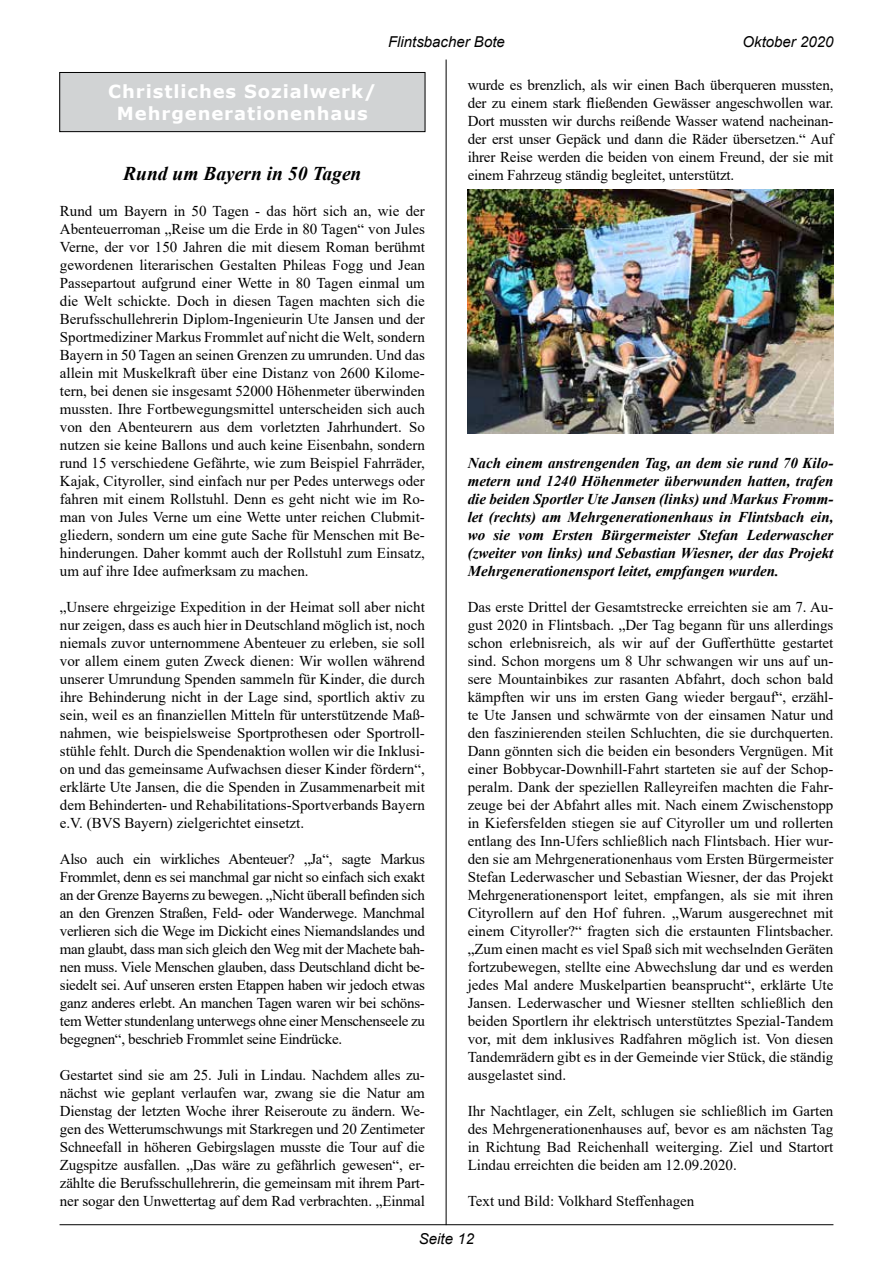
<style>
.page{position:relative;width:893px;height:1263px;background:#fff}
.page>*{position:absolute;margin:0;border:0;box-sizing:border-box;transform-origin:0 0}
.t1{font:italic 700 19.5px "Times New Roman";color:#000}
.t2{font:700 18px/21.6px "Verdana";letter-spacing:.05em;color:#fff;text-align:center}
.t3{font:15px/18px "Times New Roman";color:#000;text-align:justify}
.t4{font:italic 700 15px/18px "Times New Roman";color:#000;text-align:justify}
.t5{font:italic 15px "Arial";color:#000}
</style>
<div class="page">
<hr style="left:60px;top:1224px;width:773px;height:1px;background:#000">
<hr style="left:446px;top:60px;width:1px;height:1165px;background:#000">
<div style="left:60px;top:72px;width:365px;height:60px;background:#d1d3d4"></div>
<div style="left:60px;top:72px;width:365px;height:60px;border:1px solid #000"></div>
<img style="left:468px;top:190px;width:365px;height:244px">
<p class="t5" style="left:388px;top:32px;width:118px">Flintsbacher Bote</p>
<p class="t5" style="left:742px;top:32px;width:92px">Oktober 2020</p>
<p class="t2" style="left:108px;top:80px;width:270px">Christliches Sozialwerk/<br>Mehrgenerationenhaus</p>
<h1 class="t1" style="left:123px;top:160px;width:240px">Rund um Bayern in 50 Tagen</h1>
<p class="t3" style="left:60px;top:202px;width:366px">Rund um Bayern in 50 Tagen - das hört sich an, wie der Abenteuerroman „Reise um die Erde in 80 Tagen“ von Jules Verne, der vor 150 Jahren die mit diesem Roman berühmt gewordenen literarischen Gestalten Phileas Fogg und Jean Passepartout aufgrund einer Wette in 80 Tagen einmal um die Welt schickte. Doch in diesen Tagen machten sich die Berufsschullehrerin Diplom-Ingenieurin Ute Jansen und der Sportmediziner Markus Frommlet auf nicht die Welt, sondern Bayern in 50 Tagen an seinen Grenzen zu umrunden. Und das allein mit Muskelkraft über eine Distanz von 2600 Kilome&shy;tern, bei denen sie insgesamt 52000 Höhenmeter überwinden mussten. Ihre Fortbewegungsmittel unterscheiden sich auch von den Abenteurern aus dem vorletzten Jahrhundert. So nutzen sie keine Ballons und auch keine Eisenbahn, sondern rund 15 verschiedene Gefährte, wie zum Beispiel Fahrräder, Kajak, Cityroller, sind einfach nur per Pedes unterwegs oder fahren mit einem Rollstuhl. Denn es geht nicht wie im Ro&shy;man von Jules Verne um eine Wette unter reichen Clubmit&shy;gliedern, sondern um eine gute Sache für Menschen mit Be&shy;hinderungen. Daher kommt auch der Rollstuhl zum Einsatz, um auf ihre Idee aufmerksam zu machen.</p>
<p class="t3" style="left:60px;top:598px;width:366px">„Unsere ehrgeizige Expedition in der Heimat soll aber nicht nur zeigen, dass es auch hier in Deutschland möglich ist, noch niemals zuvor unternommene Abenteuer zu erleben, sie soll vor allem einem guten Zweck dienen: Wir wollen während unserer Umrundung Spenden sammeln für Kinder, die durch ihre Behinderung nicht in der Lage sind, sportlich aktiv zu sein, weil es an finanziellen Mitteln für unterstützende Maß&shy;nahmen, wie beispielsweise Sportprothesen oder Sportroll&shy;stühle fehlt. Durch die Spendenaktion wollen wir die Inklusi&shy;on und das gemeinsame Aufwachsen dieser Kinder fördern“, erklärte Ute Jansen, die die Spenden in Zusammenarbeit mit dem Behinderten- und Rehabilitations-Sportverbands Bayern e.V. (BVS Bayern) zielgerichtet einsetzt.</p>
<p class="t3" style="left:60px;top:850px;width:367px">Also auch ein wirkliches Abenteuer? „Ja“, sagte Markus Frommlet, denn es sei manchmal gar nicht so einfach sich exakt an der Grenze Bayerns zu bewegen. „Nicht überall befinden sich an den Grenzen Straßen, Feld- oder Wanderwege. Manchmal verlieren sich die Wege im Dickicht eines Niemandslandes und man glaubt, dass man sich gleich den Weg mit der Machete bah&shy;nen muss. Viele Menschen glauben, dass Deutschland dicht be&shy;siedelt sei. Auf unseren ersten Etappen haben wir jedoch etwas ganz anderes erlebt. An manchen Tagen waren wir bei schöns&shy;tem Wetter stundenlang unterwegs ohne einer Menschenseele zu begegnen“, beschrieb Frommlet seine Eindrücke.</p>
<p class="t3" style="left:60px;top:1066px;width:367px">Gestartet sind sie am 25. Juli in Lindau. Nachdem alles zu&shy;nächst wie geplant verlaufen war, zwang sie die Natur am Dienstag der letzten Woche ihrer Reiseroute zu ändern. We&shy;gen des Wetterumschwungs mit Starkregen und 20 Zentimeter Schneefall in höheren Gebirgslagen musste die Tour auf die Zugspitze ausfallen. „Das wäre zu gefährlich gewesen“, er&shy;zählte die Berufsschullehrerin, die gemeinsam mit ihrem Part&shy;ner sogar den Unwettertag auf dem Rad verbrachten. „Einmal</p>
<p class="t3" style="left:468px;top:76px;width:367px">wurde es brenzlich, als wir einen Bach überqueren mussten, der zu einem stark fließenden Gewässer angeschwollen war.<br>Dort mussten wir durchs reißende Wasser watend nacheinan&shy;der erst unser Gepäck und dann die Räder übersetzen.“ Auf ihrer Reise werden die beiden von einem Freund, der sie mit einem Fahrzeug ständig begleitet, unterstützt.</p>
<p class="t4" style="left:468px;top:454px;width:367px">Nach einem anstrengenden Tag, an dem sie rund 70 Kilo&shy;metern und 1240 Höhenmeter überwunden hatten, trafen die beiden Sportler Ute Jansen (links) und Markus Fromm&shy;let (rechts) am Mehrgenerationenhaus in Flintsbach ein, wo sie vom Ersten Bürgermeister Stefan Lederwascher (zweiter von links) und Sebastian Wiesner, der das Projekt Mehrgenerationensport leitet, empfangen wurden.</p>
<p class="t3" style="left:468px;top:598px;width:367px">Das erste Drittel der Gesamtstrecke erreichten sie am 7. Au&shy;gust 2020 in Flintsbach. „Der Tag begann für uns allerdings schon erlebnisreich, als wir auf der Gufferthütte gestartet sind. Schon morgens um 8 Uhr schwangen wir uns auf un&shy;sere Mountainbikes zur rasanten Abfahrt, doch schon bald kämpften wir uns im ersten Gang wieder bergauf“, erzähl&shy;te Ute Jansen und schwärmte von der einsamen Natur und den faszinierenden steilen Schluchten, die sie durchquerten.<br>Dann gönnten sich die beiden ein besonders Vergnügen. Mit einer Bobbycar-Downhill-Fahrt starteten sie auf der Schop&shy;peralm. Dank der speziellen Ralleyreifen machten die Fahr&shy;zeuge bei der Abfahrt alles mit. Nach einem Zwischenstopp in Kiefersfelden stiegen sie auf Cityroller um und rollerten entlang des Inn-Ufers schließlich nach Flintsbach. Hier wur&shy;den sie am Mehrgenerationenhaus vom Ersten Bürgermeister Stefan Lederwascher und Sebastian Wiesner, der das Projekt Mehrgenerationensport leitet, empfangen, als sie mit ihren Cityrollern auf den Hof fuhren. „Warum ausgerechnet mit einem Cityroller?“ fragten sich die erstaunten Flintsbacher. „Zum einen macht es viel Spaß sich mit wechselnden Geräten fortzubewegen, stellte eine Abwechslung dar und es werden jedes Mal andere Muskelpartien beansprucht“, erklärte Ute Jansen. Lederwascher und Wiesner stellten schließlich den beiden Sportlern ihr elektrisch unterstütztes Spezial-Tandem vor, mit dem inklusives Radfahren möglich ist. Von diesen Tandemrädern gibt es in der Gemeinde vier Stück, die ständig ausgelastet sind.</p>
<p class="t3" style="left:468px;top:1102px;width:367px">Ihr Nachtlager, ein Zelt, schlugen sie schließlich im Garten des Mehrgenerationenhauses auf, bevor es am nächsten Tag in Richtung Bad Reichenhall weiterging. Ziel und Startort Lindau erreichten die beiden am 12.09.2020.</p>
<p class="t3" style="left:468px;top:1192px;width:228px">Text und Bild: Volkhard Steffenhagen</p>
<p class="t5" style="left:419px;top:1229px;width:57px">Seite 12</p>
</div>
